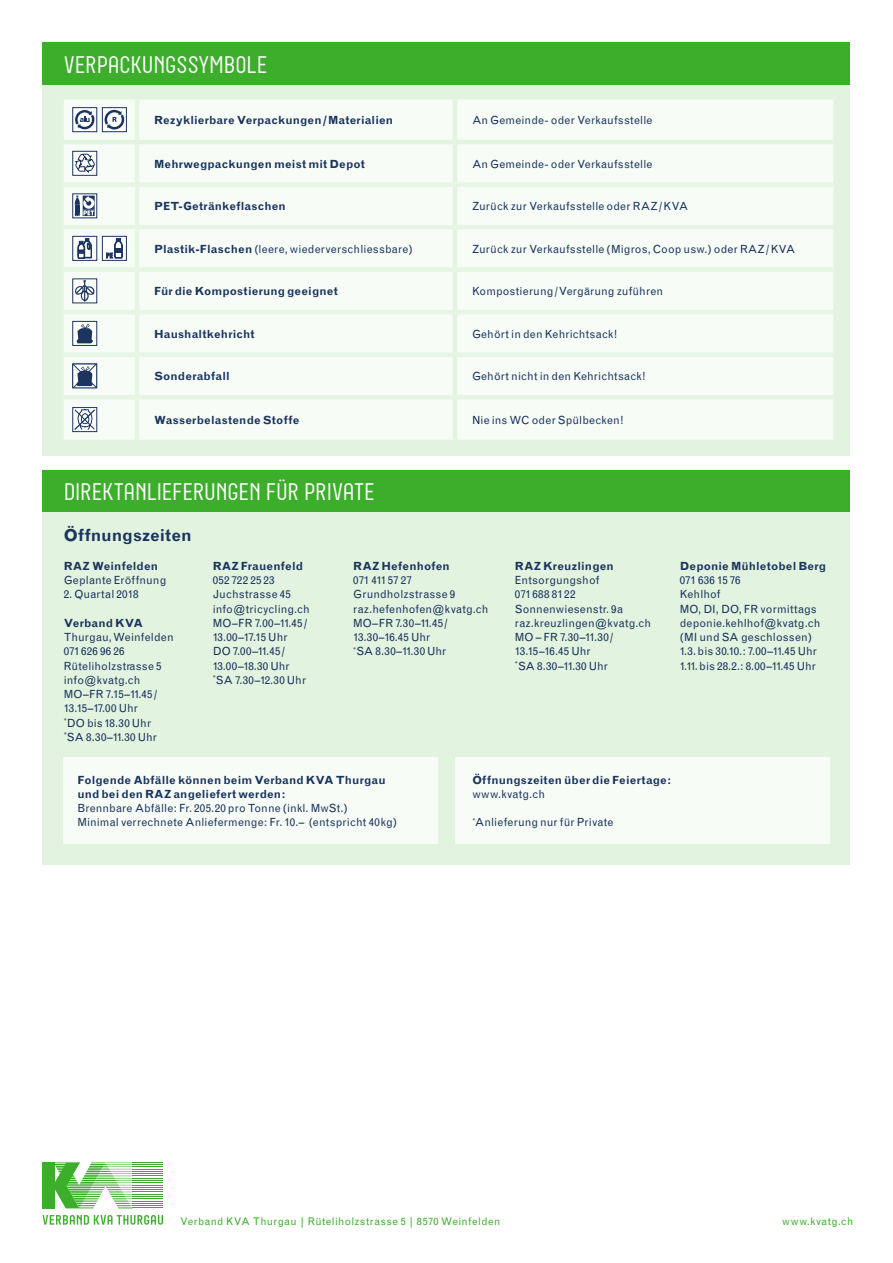
<style>
.page{position:relative;width:893px;height:1263px;background:#fff}
.page>*{position:absolute;margin:0;border:0;box-sizing:border-box;transform-origin:0 0}
.t1{font:24px "Neubau";color:#fff}
.t2{font:700 16.5px "Grotesque";letter-spacing:-.005em;color:#1c355e}
.t3{font:11.25px/14.2px "Grotesque";letter-spacing:.01em;color:#1c355e}
.t4{font:700 11.25px/14.2px "Grotesque";letter-spacing:.01em;color:#1c355e}
.t5{font:10.5px "Grotesque";letter-spacing:.04em;color:#3dae2b}
.s1{font-weight:700}
</style>
<div class="page">
<hr style="left:133px;top:1162px;width:30px;height:1px;background:#3dae2b">
<hr style="left:133px;top:1173px;width:30px;height:1px;background:#3dae2b">
<hr style="left:133px;top:1171px;width:30px;height:1px;background:#3dae2b">
<hr style="left:133px;top:1169px;width:30px;height:1px;background:#3dae2b">
<hr style="left:133px;top:1166px;width:30px;height:1px;background:#3dae2b">
<hr style="left:133px;top:1164px;width:30px;height:1px;background:#3dae2b">
<hr style="left:133px;top:1185px;width:30px;height:1px;background:#3dae2b">
<hr style="left:133px;top:1182px;width:30px;height:1px;background:#3dae2b">
<hr style="left:133px;top:1180px;width:30px;height:1px;background:#3dae2b">
<hr style="left:133px;top:1178px;width:30px;height:1px;background:#3dae2b">
<hr style="left:133px;top:1176px;width:30px;height:1px;background:#3dae2b">
<hr style="left:133px;top:1196px;width:30px;height:1px;background:#3dae2b">
<hr style="left:133px;top:1194px;width:30px;height:1px;background:#3dae2b">
<hr style="left:133px;top:1192px;width:30px;height:1px;background:#3dae2b">
<hr style="left:133px;top:1189px;width:30px;height:1px;background:#3dae2b">
<hr style="left:133px;top:1187px;width:30px;height:1px;background:#3dae2b">
<hr style="left:133px;top:1208px;width:30px;height:1px;background:#3dae2b">
<hr style="left:133px;top:1205px;width:30px;height:1px;background:#3dae2b">
<hr style="left:133px;top:1203px;width:30px;height:1px;background:#3dae2b">
<hr style="left:133px;top:1201px;width:30px;height:1px;background:#3dae2b">
<hr style="left:133px;top:1198px;width:30px;height:1px;background:#3dae2b">
<div style="left:43px;top:1162px;width:12px;height:46px;background:#3dae2b"></div>
<svg style="left:53px;top:1162px;width:80px;height:47px"></svg>
<svg style="left:43px;top:1215px;width:120px;height:10px"></svg>
<div style="left:43px;top:43px;width:807px;height:42px;background:#3dae2b"></div>
<div style="left:43px;top:85px;width:807px;height:371px;background:#e2f3df"></div>
<div style="left:64px;top:100px;width:769px;height:340px;background:#f7fcf7"></div>
<hr style="left:135px;top:100px;width:4px;height:40px;background:#e7f5e5">
<hr style="left:453px;top:100px;width:4px;height:40px;background:#e2f3df">
<hr style="left:64px;top:140px;width:73px;height:4px;background:#e2f3df">
<hr style="left:135px;top:144px;width:4px;height:38px;background:#e7f5e5">
<hr style="left:137px;top:140px;width:318px;height:4px;background:#e2f3df">
<hr style="left:453px;top:144px;width:4px;height:38px;background:#e2f3df">
<hr style="left:455px;top:140px;width:378px;height:4px;background:#e2f3df">
<div style="left:64px;top:182px;width:73px;height:5px;background:#e7f5e5"></div>
<hr style="left:135px;top:187px;width:4px;height:38px;background:#e7f5e5">
<div style="left:137px;top:182px;width:318px;height:5px;background:#e7f5e5"></div>
<hr style="left:453px;top:187px;width:4px;height:38px;background:#e2f3df">
<div style="left:455px;top:182px;width:378px;height:5px;background:#e7f5e5"></div>
<hr style="left:64px;top:225px;width:73px;height:4px;background:#e7f5e5">
<hr style="left:135px;top:229px;width:4px;height:38px;background:#e7f5e5">
<hr style="left:137px;top:225px;width:318px;height:4px;background:#e7f5e5">
<hr style="left:453px;top:229px;width:4px;height:38px;background:#e2f3df">
<hr style="left:455px;top:225px;width:378px;height:4px;background:#e7f5e5">
<div style="left:64px;top:267px;width:73px;height:5px;background:#e7f5e5"></div>
<hr style="left:64px;top:310px;width:73px;height:4px;background:#e7f5e5">
<div style="left:64px;top:352px;width:73px;height:5px;background:#e7f5e5"></div>
<hr style="left:135px;top:272px;width:4px;height:38px;background:#e7f5e5">
<hr style="left:135px;top:314px;width:4px;height:38px;background:#e7f5e5">
<hr style="left:135px;top:357px;width:4px;height:38px;background:#e7f5e5">
<div style="left:137px;top:267px;width:318px;height:5px;background:#e7f5e5"></div>
<hr style="left:137px;top:310px;width:318px;height:4px;background:#e7f5e5">
<div style="left:137px;top:352px;width:318px;height:5px;background:#e7f5e5"></div>
<hr style="left:453px;top:272px;width:4px;height:38px;background:#e2f3df">
<hr style="left:453px;top:314px;width:4px;height:38px;background:#e2f3df">
<hr style="left:453px;top:357px;width:4px;height:38px;background:#e2f3df">
<div style="left:455px;top:267px;width:378px;height:5px;background:#e7f5e5"></div>
<hr style="left:455px;top:310px;width:378px;height:4px;background:#e7f5e5">
<div style="left:455px;top:352px;width:378px;height:5px;background:#e7f5e5"></div>
<hr style="left:64px;top:395px;width:73px;height:4px;background:#e7f5e5">
<hr style="left:135px;top:399px;width:4px;height:41px;background:#e7f5e5">
<hr style="left:137px;top:395px;width:318px;height:4px;background:#e7f5e5">
<hr style="left:453px;top:399px;width:4px;height:41px;background:#e2f3df">
<hr style="left:455px;top:395px;width:378px;height:4px;background:#e7f5e5">
<div style="left:73px;top:108px;width:24px;height:24px;background:#fff"></div>
<svg style="left:75px;top:110px;width:19px;height:19px"></svg>
<div style="left:72px;top:107px;width:25px;height:25px;border:1px solid #1c355e"></div>
<svg style="left:104px;top:109px;width:21px;height:21px"></svg>
<svg style="left:105px;top:110px;width:19px;height:19px"></svg>
<div style="left:102px;top:107px;width:25px;height:25px;border:1px solid #1c355e"></div>
<svg style="left:74px;top:153px;width:21px;height:21px"></svg>
<div style="left:72px;top:151px;width:25px;height:25px;border:1px solid #1c355e"></div>
<svg style="left:74px;top:195px;width:21px;height:21px"></svg>
<svg style="left:75px;top:196px;width:20px;height:20px"></svg>
<div style="left:73px;top:236px;width:24px;height:24px;background:#fff"></div>
<svg style="left:78px;top:238px;width:14px;height:21px"></svg>
<div style="left:72px;top:236px;width:25px;height:25px;border:1px solid #1c355e"></div>
<svg style="left:104px;top:238px;width:21px;height:21px"></svg>
<svg style="left:106px;top:238px;width:16px;height:20px"></svg>
<div style="left:102px;top:236px;width:25px;height:25px;border:1px solid #1c355e"></div>
<div style="left:73px;top:279px;width:24px;height:24px;background:#fff"></div>
<svg style="left:75px;top:280px;width:19px;height:21px"></svg>
<div style="left:73px;top:321px;width:24px;height:24px;background:#fff"></div>
<svg style="left:77px;top:323px;width:16px;height:20px"></svg>
<div style="left:72px;top:321px;width:25px;height:25px;border:1px solid #1c355e"></div>
<svg style="left:74px;top:365px;width:21px;height:21px"></svg>
<div style="left:72px;top:363px;width:25px;height:25px;border:1px solid #1c355e"></div>
<svg style="left:74px;top:409px;width:21px;height:21px"></svg>
<div style="left:72px;top:407px;width:25px;height:25px;border:1px solid #1c355e"></div>
<div style="left:43px;top:470px;width:807px;height:43px;background:#3dae2b"></div>
<div style="left:43px;top:513px;width:807px;height:352px;background:#e2f3df"></div>
<div style="left:64px;top:758px;width:374px;height:86px;background:#f7fcf7"></div>
<div style="left:455px;top:758px;width:374px;height:86px;background:#f7fcf7"></div>
<h1 class="t1" style="left:64px;top:51px;width:205px">VERPACKUNGSSYMBOLE</h1>
<p class="t4" style="left:154px;top:113px;width:241px">Rezyklierbare Verpackungen/Materialien</p>
<p class="t3" style="left:472px;top:113px;width:182px">An Gemeinde- oder Verkaufsstelle</p>
<p class="t4" style="left:154px;top:157px;width:212px">Mehrwegpackungen meist mit Depot</p>
<p class="t3" style="left:472px;top:157px;width:182px">An Gemeinde- oder Verkaufsstelle</p>
<p class="t4" style="left:154px;top:199px;width:133px">PET-Getränkeflaschen</p>
<p class="t3" style="left:472px;top:199px;width:218px">Zurück zur Verkaufsstelle oder RAZ/KVA</p>
<p class="t3" style="left:154px;top:242px;width:260px"><span class="s1">Plastik-Flaschen</span> (leere, wiederverschliessbare)</p>
<p class="t3" style="left:472px;top:242px;width:325px">Zurück zur Verkaufsstelle (Migros, Coop usw.) oder RAZ/KVA</p>
<p class="t4" style="left:154px;top:284px;width:185px">Für die Kompostierung geeignet</p>
<p class="t3" style="left:472px;top:284px;width:193px">Kompostierung/Vergärung zuführen</p>
<p class="t4" style="left:154px;top:327px;width:102px">Haushaltkehricht</p>
<p class="t3" style="left:472px;top:327px;width:147px">Gehört in den Kehrichtsack!</p>
<p class="t4" style="left:154px;top:369px;width:77px">Sonderabfall</p>
<p class="t3" style="left:472px;top:369px;width:175px">Gehört nicht in den Kehrichtsack!</p>
<p class="t4" style="left:154px;top:413px;width:147px">Wasserbelastende Stoffe</p>
<p class="t3" style="left:472px;top:413px;width:153px">Nie ins WC oder Spülbecken!</p>
<h1 class="t1" style="left:64px;top:479px;width:312px">DIREKTANLIEFERUNGEN FÜR PRIVATE</h1>
<h2 class="t2" style="left:64px;top:526px;width:129px">Öffnungszeiten</h2>
<p class="t4" style="left:64px;top:559px;width:96px">RAZ Weinfelden</p>
<p class="t3" style="left:64px;top:573px;width:104px">Geplante Eröffnung</p>
<p class="t3" style="left:64px;top:587px;width:76px">2. Quartal 2018</p>
<p class="t4" style="left:64px;top:616px;width:81px">Verband KVA</p>
<p class="t3" style="left:64px;top:630px;width:111px">Thurgau, Weinfelden<br>071 626 96 26<br>Rüteliholzstrasse 5 info@kvatg.ch<br>MO–FR 7.15–11.45/<br>13.15–17.00 Uhr<br><sup>*</sup>DO bis 18.30 Uhr <sup>*</sup>SA 8.30–11.30 Uhr</p>
<p class="t4" style="left:213px;top:559px;width:92px">RAZ Frauenfeld</p>
<p class="t3" style="left:213px;top:573px;width:99px">052 722 25 23<br>Juchstrasse 45 info@tricycling.ch<br>MO–FR 7.00–11.45/<br>13.00–17.15 Uhr<br>DO 7.00–11.45/<br>13.00–18.30 Uhr <sup>*</sup>SA 7.30–12.30 Uhr</p>
<p class="t4" style="left:353px;top:559px;width:98px">RAZ Hefenhofen</p>
<p class="t3" style="left:353px;top:573px;width:137px">071 411 57 27<br>Grundholzstrasse 9 raz.hefenhofen@kvatg.ch<br>MO–FR 7.30–11.45/<br>13.30–16.45 Uhr<br><sup>*</sup>SA 8.30–11.30 Uhr</p>
<p class="t4" style="left:515px;top:559px;width:100px">RAZ Kreuzlingen</p>
<p class="t3" style="left:515px;top:573px;width:138px">Entsorgungshof<br>071 688 81 22<br>Sonnenwiesenstr. 9a raz.kreuzlingen@kvatg.ch<br>MO – FR 7.30–11.30/<br>13.15–16.45 Uhr<br><sup>*</sup>SA 8.30–11.30 Uhr</p>
<p class="t4" style="left:680px;top:559px;width:148px">Deponie Mühletobel Berg</p>
<p class="t3" style="left:680px;top:573px;width:142px">071 636 15 76<br>Kehlhof<br>MO, DI, DO, FR vormittags deponie.kehlhof@kvatg.ch (MI und SA geschlossen)<br>1.3. bis 30.10.: 7.00–11.45 Uhr<br>1.11. bis 28.2.: 8.00–11.45 Uhr</p>
<p class="t4" style="left:77px;top:773px;width:310px">Folgende Abfälle können beim Verband KVA Thurgau und bei den RAZ angeliefert werden:</p>
<p class="t3" style="left:77px;top:801px;width:321px">Brennbare Abfälle: Fr. 205.20 pro Tonne (inkl. MwSt.)<br>Minimal verrechnete Anliefermenge: Fr. 10.– (entspricht 40kg)</p>
<p class="t4" style="left:472px;top:773px;width:200px">Öffnungszeiten über die Feiertage:</p>
<p class="t3" style="left:472px;top:787px;width:74px">www.kvatg.ch</p>
<p class="t3" style="left:472px;top:815px;width:143px"><sup>*</sup>Anlieferung nur für Private</p>
<p class="t5" style="left:180px;top:1215px;width:322px">Verband KVA Thurgau | Rüteliholzstrasse 5 | 8570 Weinfelden</p>
<p class="t5" style="left:782px;top:1215px;width:73px">www.kvatg.ch</p>
</div>
